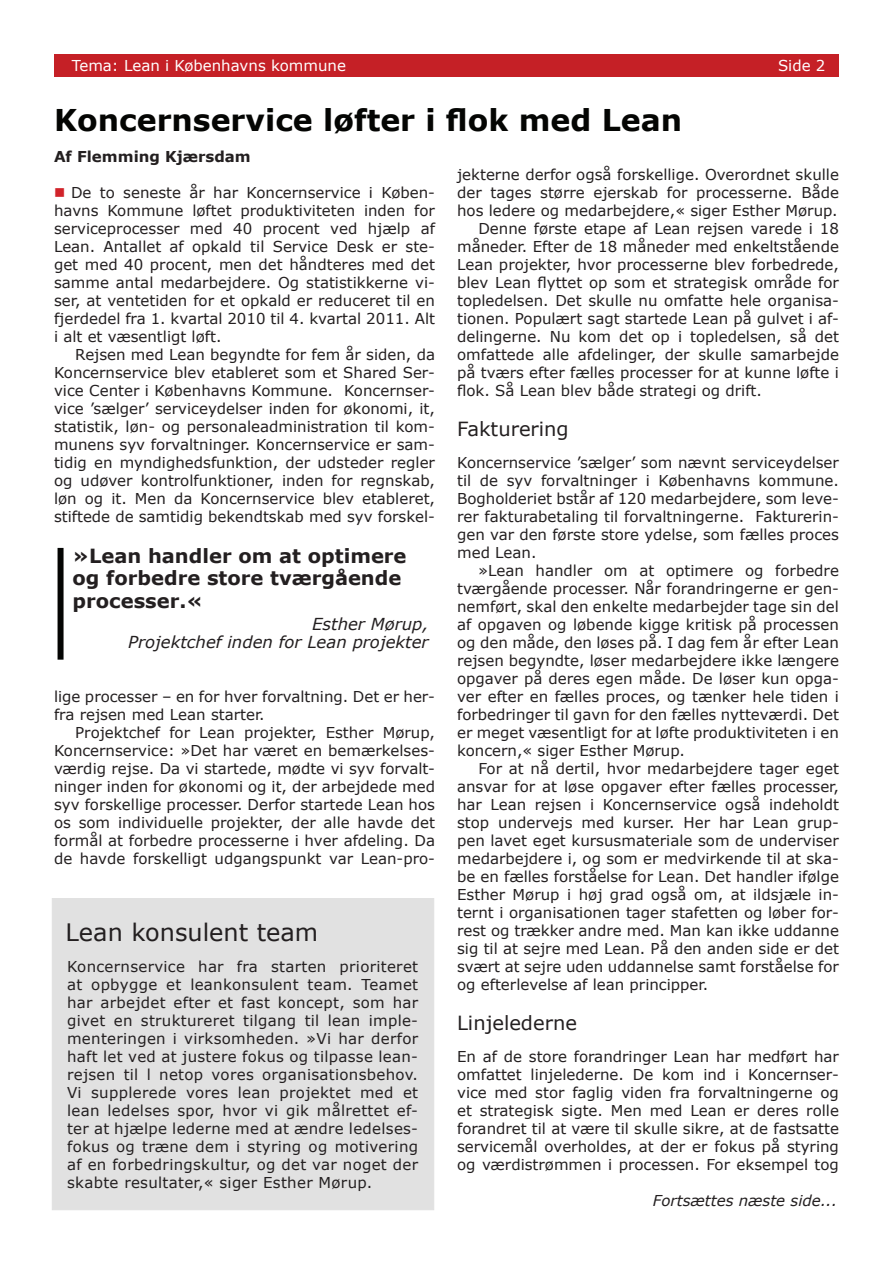
<style>
.page{position:relative;width:893px;height:1263px;background:#fff}
.page>*{position:absolute;margin:0;border:0;box-sizing:border-box;transform-origin:0 0}
.t1{font:700 30px "Verdana";color:#040503}
.t2{font:24px "Verdana";color:#231f20}
.t3{font:700 19.5px/22.5px "Verdana";color:#231f20}
.t4{font:19.5px "Verdana";color:#231f20}
.t5{font:italic 16.5px/18px "Verdana";color:#231f20;text-align:right}
.t6{font:15px/18px "Verdana";color:#231f20;text-align:justify}
.t7{font:15px "Verdana";color:#fff}
.t8{font:italic 15px "Verdana";color:#231f20}
.t9{font:700 15px "Verdana";color:#231f20}
</style>
<div class="page">
<div style="left:52px;top:898px;width:382px;height:312px;background:#e1e1e1"></div>
<div style="left:54px;top:54px;width:785px;height:23px;background:#c52026"></div>
<div style="left:58px;top:548px;width:6px;height:112px;background:#040503"></div>
<p class="t7" style="left:72px;top:56px;width:276px">Tema: Lean i Københavns kommune</p>
<p class="t7" style="left:778px;top:56px;width:49px">Side 2</p>
<h1 class="t1" style="left:54px;top:99px;width:630px">Koncernservice løfter i flok med Lean</h1>
<p class="t9" style="left:54px;top:146px;width:198px">Af Flemming Kjærsdam</p>
<p class="t6" style="left:54px;top:184px;width:383px;text-indent:17px">De to seneste år har Koncernservice i Køben&shy;havns Kommune løftet produktiviteten inden for serviceprocesser med 40 procent ved hjælp af Lean. Antallet af opkald til Service Desk er ste&shy;get med 40 procent, men det håndteres med det samme antal medarbejdere. Og statistikkerne vi&shy;ser, at ventetiden for et opkald er reduceret til en fjerdedel fra 1. kvartal 2010 til 4. kvartal 2011. Alt i alt et væsentligt løft.</p>
<p class="t6" style="left:54px;top:346px;width:383px;text-indent:21px">Rejsen med Lean begyndte for fem år siden, da Koncernservice blev etableret som et Shared Ser&shy;vice Center i Københavns Kommune. Koncernser&shy;vice ’sælger’ serviceydelser inden for økonomi, it, statistik, løn- og personaleadministration til kom&shy;munens syv forvaltninger. Koncernservice er sam&shy;tidig en myndighedsfunktion, der udsteder regler og udøver kontrolfunktioner, inden for regnskab, løn og it. Men da Koncernservice blev etableret, stiftede de samtidig bekendtskab med syv forskel-</p>
<h3 class="t3" style="left:73px;top:544px;width:336px">»Lean handler om at optimere og forbedre store tværgående processer. «</h3>
<p class="t5" style="left:128px;top:615px;width:302px">Esther Mørup,<br>Projektchef inden for Lean projekter</p>
<p class="t6" style="left:54px;top:688px;width:382px">lige processer – en for hver forvaltning. Det er her&shy;fra rejsen med Lean starter.</p>
<p class="t6" style="left:54px;top:724px;width:383px;text-indent:21px">Projektchef for Lean projekter, Esther Mørup, Koncernservice: »Det har været en bemærkelses&shy;værdig rejse. Da vi startede, mødte vi syv forvalt&shy;ninger inden for økonomi og it, der arbejdede med syv forskellige processer. Derfor startede Lean hos os som individuelle projekter, der alle havde det formål at forbedre processerne i hver afdeling. Da de havde forskelligt udgangspunkt var Lean-pro-</p>
<h2 class="t2" style="left:66px;top:917px;width:254px">Lean konsulent team</h2>
<p class="t6" style="left:67px;top:958px;width:353px">Koncernservice har fra starten prioriteret at opbygge et leankonsulent team. Teamet har arbejdet efter et fast koncept, som har givet en struktureret tilgang til lean imple&shy;menteringen i virksomheden. »Vi har derfor haft let ved at justere fokus og tilpasse lean&shy;rejsen til l netop vores organisationsbehov.<br>Vi supplerede vores lean projektet med et lean ledelses spor, hvor vi gik målrettet ef&shy;ter at hjælpe lederne med at ændre ledelses&shy;fokus og træne dem i styring og motivering af en forbedringskultur, og det var noget der skabte resultater,« siger Esther Mørup.</p>
<p class="t6" style="left:457px;top:166px;width:383px">jekterne derfor også forskellige. Overordnet skulle</p>
<p class="t6" style="left:457px;top:184px;width:383px">der tages større ejerskab for processerne. Både</p>
<p class="t6" style="left:457px;top:202px;width:382px">hos ledere og medarbejdere,« siger Esther Mørup.</p>
<p class="t6" style="left:478px;top:220px;width:362px">Denne første etape af Lean rejsen varede i 18</p>
<p class="t6" style="left:457px;top:238px;width:383px">måneder. Efter de 18 måneder med enkeltstående</p>
<p class="t6" style="left:457px;top:256px;width:383px">Lean projekter, hvor processerne blev forbedrede,</p>
<p class="t6" style="left:457px;top:274px;width:383px">blev Lean flyttet op som et strategisk område for</p>
<p class="t6" style="left:457px;top:292px;width:383px">topledelsen. Det skulle nu omfatte hele organisa-</p>
<p class="t6" style="left:457px;top:310px;width:383px">tionen. Populært sagt startede Lean på gulvet i af-</p>
<p class="t6" style="left:457px;top:328px;width:383px">delingerne. Nu kom det op i topledelsen, så det</p>
<p class="t6" style="left:457px;top:346px;width:383px">omfattede alle afdelinger, der skulle samarbejde</p>
<p class="t6" style="left:457px;top:364px;width:383px">på tværs efter fælles processer for at kunne løfte i</p>
<p class="t6" style="left:457px;top:382px;width:306px">flok. Så Lean blev både strategi og drift.</p>
<h3 class="t4" style="left:457px;top:416px;width:113px">Fakturering</h3>
<p class="t6" style="left:457px;top:454px;width:383px">Koncernservice ’sælger’ som nævnt serviceydelser til de syv forvaltninger i Københavns kommune.<br>Bogholderiet bstår af 120 medarbejdere, som leve&shy;rer fakturabetaling til forvaltningerne. Fakturerin&shy;gen var den første store ydelse, som fælles proces med Lean.</p>
<p class="t6" style="left:457px;top:562px;width:383px;text-indent:21px">»Lean handler om at optimere og forbedre tværgående processer. Når forandringerne er gen&shy;nemført, skal den enkelte medarbejder tage sin del af opgaven og løbende kigge kritisk på processen og den måde, den løses på. I dag fem år efter Lean rejsen begyndte, løser medarbejdere ikke længere opgaver på deres egen måde. De løser kun opga&shy;ver efter en fælles proces, og tænker hele tiden i forbedringer til gavn for den fælles nytteværdi. Det er meget væsentligt for at løfte produktiviteten i en koncern,« siger Esther Mørup.</p>
<p class="t6" style="left:457px;top:760px;width:383px;text-indent:21px">For at nå dertil, hvor medarbejdere tager eget ansvar for at løse opgaver efter fælles processer, har Lean rejsen i Koncernservice også indeholdt stop undervejs med kurser. Her har Lean grup&shy;pen lavet eget kursusmateriale som de underviser medarbejdere i, og som er medvirkende til at ska&shy;be en fælles forståelse for Lean. Det handler ifølge Esther Mørup i høj grad også om, at ildsjæle in&shy;ternt i organisationen tager stafetten og løber for&shy;rest og trækker andre med. Man kan ikke uddanne sig til at sejre med Lean. På den anden side er det svært at sejre uden uddannelse samt forståelse for og efterlevelse af lean principper.</p>
<h3 class="t4" style="left:457px;top:1010px;width:121px">Linjelederne</h3>
<p class="t6" style="left:457px;top:1048px;width:383px">En af de store forandringer Lean har medført har omfattet linjelederne. De kom ind i Koncernser&shy;vice med stor faglig viden fra forvaltningerne og et strategisk sigte. Men med Lean er deres rolle forandret til at være til skulle sikre, at de fastsatte servicemål overholdes, at der er fokus på styring og værdistrømmen i processen. For eksempel tog</p>
<p class="t8" style="left:653px;top:1190px;width:186px">Fortsættes næste side...</p>
</div>
